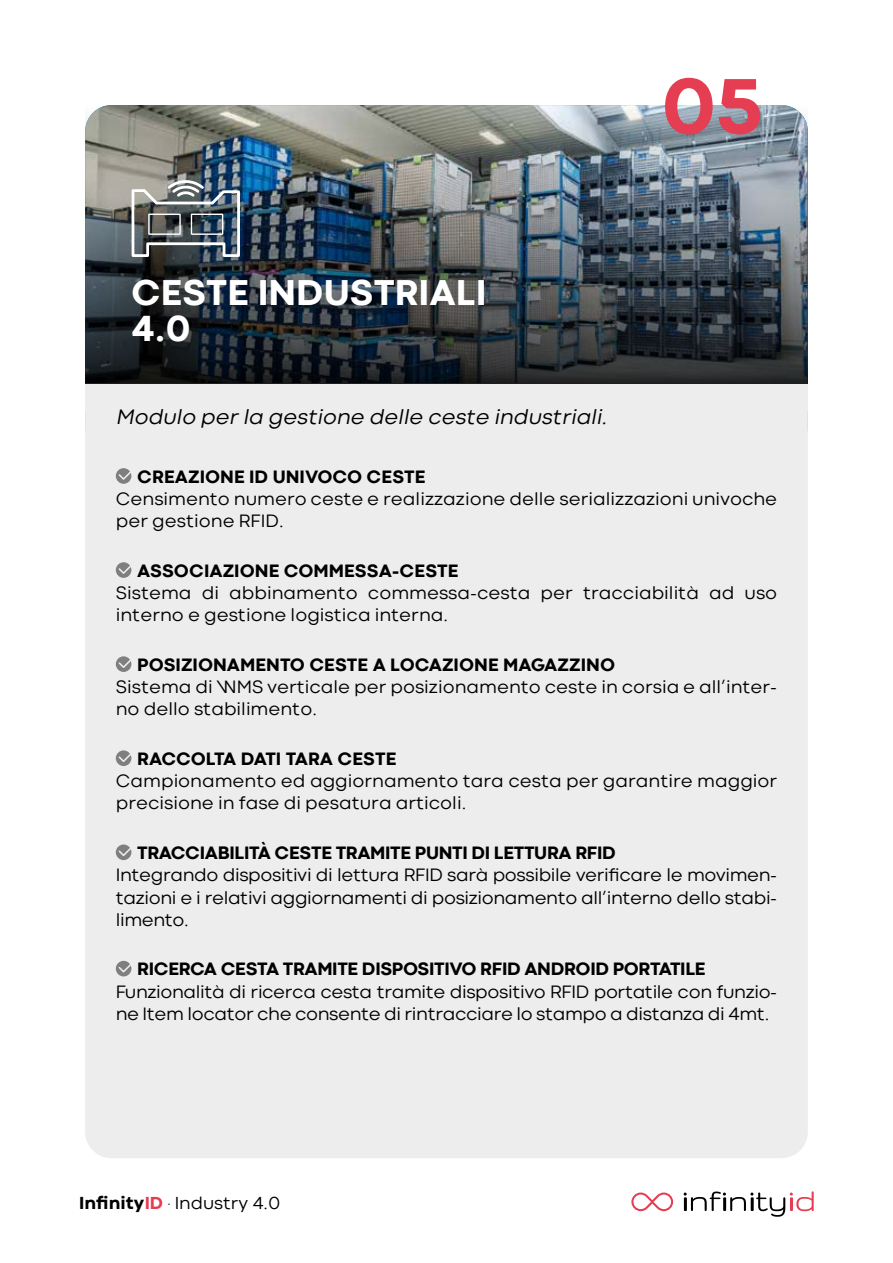
<style>
.page{position:relative;width:893px;height:1263px;background:#fff}
.page>*{position:absolute;margin:0;border:0;box-sizing:border-box;transform-origin:0 0}
.t1{font:800 81.45px "Codec Cold";color:#e53d51}
.t2{font:800 37.05px/35.5px "Codec Cold";color:#fff}
.t3{font:italic 21.6px "Codec Cold News";color:#000}
.t4{font:18.6px/22.2px "Codec Cold News";color:#000}
.t5{font:18.6px/22.2px "Codec Cold News";letter-spacing:-.02em;color:#000}
.t6{font:800 18.6px "Codec Cold";color:#000}
.t7{font:800 18.6px "Codec Cold";letter-spacing:-.02em;color:#000}
.t8{font:18px "Codec Cold News";color:#000}
.s1{font-family:"Codec Cold";font-weight:800}
.s2{font-family:"Codec Cold";font-weight:800;color:#e53d51}
</style>
<div class="page">
<svg style="left:631px;top:1192px;width:42px;height:19px"></svg>
<svg style="left:684px;top:1191px;width:130px;height:26px"></svg>
<div style="left:85px;top:383px;width:723px;height:775px;background:#ededed;border-radius:26px"></div>
<svg style="left:85px;top:383px;width:723px;height:21px"></svg>
<img style="left:85px;top:105px;width:723px;height:278px">
<img style="left:131px;top:179px;width:110px;height:79px">
<svg style="left:116px;top:468px;width:15px;height:16px"></svg>
<svg style="left:117px;top:468px;width:15px;height:13px"></svg>
<svg style="left:116px;top:562px;width:15px;height:16px"></svg>
<svg style="left:117px;top:563px;width:15px;height:12px"></svg>
<svg style="left:116px;top:656px;width:15px;height:16px"></svg>
<svg style="left:117px;top:657px;width:15px;height:12px"></svg>
<div style="left:116px;top:750px;width:15px;height:16px;background:#7f7f80;border-radius:50%"></div>
<svg style="left:117px;top:751px;width:15px;height:12px"></svg>
<div style="left:116px;top:844px;width:15px;height:16px;background:#7f7f80;border-radius:50%"></div>
<svg style="left:117px;top:845px;width:15px;height:13px"></svg>
<div style="left:116px;top:961px;width:15px;height:15px;background:#7f7f80;border-radius:50%"></div>
<svg style="left:117px;top:961px;width:15px;height:13px"></svg>
<h2 class="t2" style="left:131px;top:275px;width:357px">CESTE INDUSTRIALI<br>4.0</h2>
<p class="t3" style="left:116px;top:404px;width:492px">Modulo per la gestione delle ceste industriali.</p>
<h1 class="t1" style="left:660px;top:56px;width:105px">05</h1>
<p class="t6" style="left:137px;top:465px;width:290px">CREAZIONE ID UNIVOCO CESTE</p>
<p class="t4" style="left:116px;top:487px;width:663px">Censimento numero ceste e realizzazione delle serializzazioni univoche per gestione RFID.</p>
<p class="t6" style="left:137px;top:559px;width:323px">ASSOCIAZIONE COMMESSA-CESTE</p>
<p class="t4" style="left:116px;top:581px;width:663px">Sistema di abbinamento commessa-cesta per tracciabilità ad uso interno e gestione logistica interna.</p>
<p class="t6" style="left:137px;top:653px;width:479px">POSIZIONAMENTO CESTE A LOCAZIONE MAGAZZINO</p>
<p class="t4" style="left:116px;top:676px;width:663px">Sistema di WMS verticale per posizionamento ceste in corsia e all’inter&shy;no dello stabilimento.</p>
<p class="t6" style="left:137px;top:747px;width:261px">RACCOLTA DATI TARA CESTE</p>
<p class="t4" style="left:116px;top:770px;width:663px">Campionamento ed aggiornamento tara cesta per garantire maggior precisione in fase di pesatura articoli.</p>
<p class="t7" style="left:137px;top:841px;width:480px">TRACCIABILITÀ CESTE TRAMITE PUNTI DI LETTURA RFID</p>
<p class="t4" style="left:116px;top:864px;width:663px;text-align:justify">Integrando dispositivi di lettura RFID sarà possibile verificare le movimen&shy;tazioni e i relativi aggiornamenti di posizionamento all’interno dello stabi&shy;limento.</p>
<p class="t7" style="left:137px;top:958px;width:570px">RICERCA CESTA TRAMITE DISPOSITIVO RFID ANDROID PORTATILE</p>
<p class="t5" style="left:116px;top:980px;width:663px">Funzionalità di ricerca cesta tramite dispositivo RFID portatile con funzio&shy;ne Item locator che consente di rintracciare lo stampo a distanza di 4mt.</p>
<p class="t8" style="left:79px;top:1193px;width:202px"><span class="s1">Infinity</span><span class="s2">ID</span> . Industry 4.0</p>
</div>
